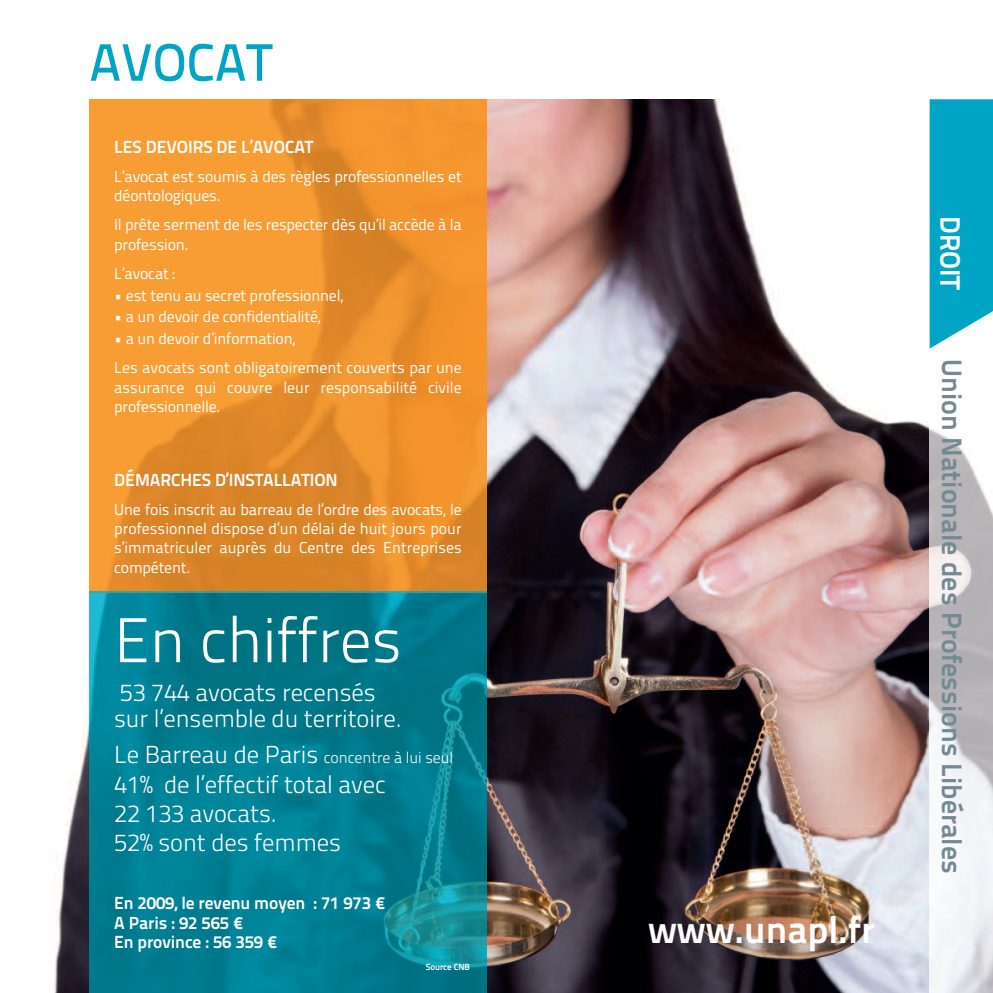
<style>
.page{position:relative;width:993px;height:993px;background:#fff}
.page>*{position:absolute;margin:0;border:0;box-sizing:border-box;transform-origin:0 0}
.t1{font:300 63px "Titillium Text 22 L";letter-spacing:-.005em;color:#fff}
.t2{font:500 52.5px "Titillium Text 22 L";color:#00a4c4}
.t3{font:700 38.32px "Titillium Text 22 L";color:#fff}
.t4{font:700 28px "Titillium Text 22 L";color:#738a95}
.t5{font:700 28px "Titillium Text 22 L";color:#fff}
.t6{font:300 24.5px/29.2px "Titillium Text 22 L";letter-spacing:-.005em;color:#fff}
.t7{font:700 17.5px/19.2px "Titillium Text 22 L";letter-spacing:-.005em;color:#fff}
.t8{font:15.75px/19.2px "Titillium Text 22 L";letter-spacing:-.01em;color:#fff}
.t9{font:300 15.75px "Titillium Text 22 L";letter-spacing:-.005em;color:#fff}
.t10{font:700 8.92px "Titillium Text 22 L";letter-spacing:-.005em;color:#fff}
.s1{font-size:24.5px}
</style>
<div class="page">
<img style="left:54px;top:99px;width:875px;height:893px">
<img style="left:929px;top:348px;width:63px;height:644px">
<svg style="left:929px;top:99px;width:63px;height:249px;background:#19adc9"></svg>
<img style="left:89px;top:99px;width:397px;height:893px">
<img style="left:89px;top:591px;width:397px;height:1px">
<h2 class="t2" style="left:89px;top:44px;width:184px">AVOCAT</h2>
<p class="t7" style="left:114px;top:139px;width:200px">LES DEVOIRS DE L’AVOCAT</p>
<p class="t8" style="left:114px;top:168px;width:349px">L’avocat est soumis à des règles professionnelles et déontologiques.</p>
<p class="t8" style="left:114px;top:217px;width:349px">Il prête serment de les respecter dès qu’il accède à la profession.</p>
<p class="t8" style="left:114px;top:265px;width:62px">L’avocat :</p>
<p class="t8" style="left:114px;top:287px;width:230px">• est tenu au secret professionnel,</p>
<p class="t8" style="left:114px;top:309px;width:208px">• a un devoir de confidentialité,</p>
<p class="t8" style="left:114px;top:325px;width:349px;line-height:29.2px">• a un devoir d’information,<br>Les avocats sont obligatoirement couverts par une</p>
<p class="t8" style="left:114px;top:379px;width:349px">assurance qui couvre leur responsabilité civile professionnelle.</p>
<p class="t7" style="left:114px;top:472px;width:225px">DÉMARCHES D’INSTALLATION</p>
<p class="t8" style="left:114px;top:501px;width:349px;text-align:justify">Une fois inscrit au barreau de l’ordre des avocats, le professionnel dispose d’un délai de huit jours pour s’immatriculer auprès du Centre des Entreprises compétent.</p>
<h1 class="t1" style="left:114px;top:618px;width:289px">En chiffres</h1>
<h3 class="t6" style="left:114px;top:682px;width:289px;line-height:26.1px">53 744 avocats recensés sur l’ensemble du territoire.</h3>
<p class="t9" style="left:114px;top:752px;width:340px"><span class="s1">Le Barreau de Paris</span> concentre à lui seul</p>
<h3 class="t6" style="left:114px;top:772px;width:273px">41% de l’effectif total avec<br>22 133 avocats.<br>52% sont des femmes</h3>
<p class="t7" style="left:114px;top:895px;width:272px">En 2009, le revenu moyen : 71 973 €<br>A Paris : 92 565 €<br>En province : 56 359 €</p>
<p class="t10" style="left:425px;top:963px;width:46px">Source CNB</p>
<h3 class="t3" style="left:648px;top:915px;width:228px">www.unapl.fr</h3>
<h3 class="t5" style="left:959px;top:216px;width:76px;rotate:90deg">DROIT</h3>
<h3 class="t4" style="left:961px;top:359px;width:516px;rotate:90deg">Union Nationale des Professions Libérales</h3>
</div>
